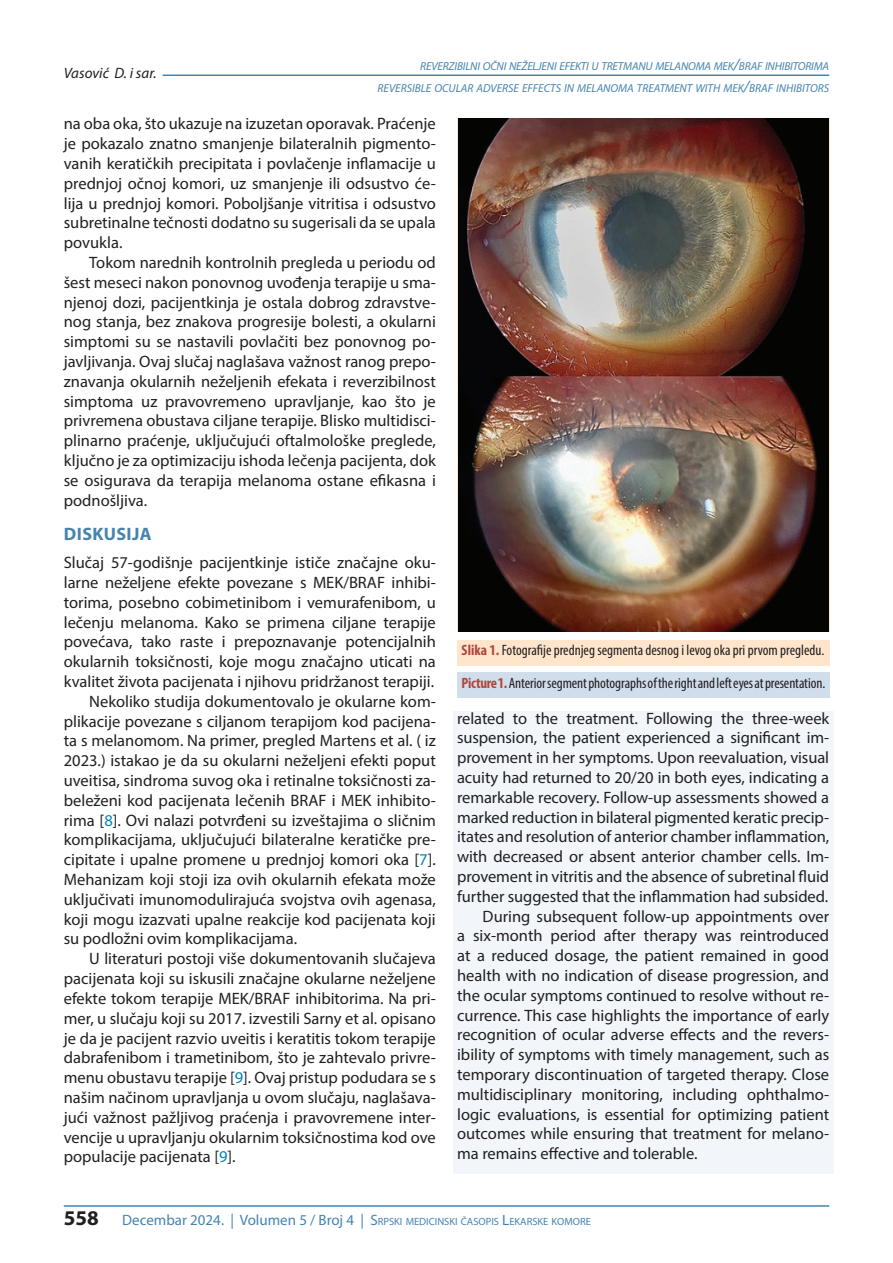
<style>
.page{position:relative;width:893px;height:1263px;background:#fff}
.page>*{position:absolute;margin:0;border:0;box-sizing:border-box;transform-origin:0 0}
.t1{font:700 21px "Myriad Pro";color:#231f20}
.t2{font:700 18px "Myriad Pro";letter-spacing:.02em;color:#4584af}
.t3{font:16.5px/19.8px "Myriad Pro";color:#231f20;text-align:justify}
.t4{font:condensed 15px/32.2px "Myriad Pro";letter-spacing:-.005em;color:#231f20}
.t5{font:italic 15px "Myriad Pro";color:#231f20}
.t6{font:italic 11.55px/21.3px "Myriad Pro";letter-spacing:-.005em;color:#4584af;text-align:right}
.t7{font:10.5px "Myriad Pro";color:#4584af}
.s1{font-size:16.5px}
.s2{color:#0084ba}
.s3{font-weight:700;color:#b1473d}
.s4{font-size:15px}
</style>
<div class="page">
<div style="left:453px;top:117px;width:380px;height:1057px;background:#f2f6fa"></div>
<hr style="left:64px;top:1205px;width:765px;height:2px;background:#4584af">
<hr style="left:163px;top:75px;width:666px;height:1px;background:#4584af">
<div style="left:446px;top:111px;width:400px;height:600px;background:#fff"></div>
<div style="left:457px;top:640px;width:372px;height:25px;background:#fee5cb"></div>
<div style="left:457px;top:672px;width:372px;height:26px;background:#d0ddeb"></div>
<img style="left:458px;top:118px;width:370px;height:513px">
<p class="t6" style="left:377px;top:56px;width:453px">REVERZIBILNI OČNI NEŽELJENI EFEKTI U TRETMANU MELANOMA MEK<span class="s1">/</span>BRAF INHIBITORIMA<br>REVERSIBLE OCULAR ADVERSE EFFECTS IN MELANOMA TREATMENT WITH MEK<span class="s1">/</span>BRAF INHIBITORS</p>
<p class="t3" style="left:64px;top:114px;width:374px">na oba oka, što ukazuje na izuzetan oporavak. Praćenje je pokazalo znatno smanjenje bilateralnih pigmento&shy;vanih keratičkih precipitata i povlačenje inflamacije u prednjoj očnoj komori, uz smanjenje ili odsustvo će&shy;lija u prednjoj komori. Poboljšanje vitritisa i odsustvo subretinalne tečnosti dodatno su sugerisali da se upala povukla.</p>
<p class="t3" style="left:64px;top:252px;width:374px;text-indent:26px">Tokom narednih kontrolnih pregleda u periodu od šest meseci nakon ponovnog uvođenja terapije u sma&shy;njenoj dozi, pacijentkinja je ostala dobrog zdravstve&shy;nog stanja, bez znakova progresije bolesti, a okularni simptomi su se nastavili povlačiti bez ponovnog po&shy;javljivanja. Ovaj slučaj naglašava važnost ranog prepo&shy;znavanja okularnih neželjenih efekata i reverzibilnost simptoma uz pravovremeno upravljanje, kao što je privremena obustava ciljane terapije. Blisko multidisci&shy;plinarno praćenje, uključujući oftalmološke preglede, ključno je za optimizaciju ishoda lečenja pacijenta, dok se osigurava da terapija melanoma ostane efikasna i podnošljiva.</p>
<p class="t2" style="left:64px;top:522px;width:89px">DISKUSIJA</p>
<p class="t3" style="left:64px;top:552px;width:374px">Slučaj 57-godišnje pacijentkinje ističe značajne oku-</p>
<p class="t3" style="left:64px;top:572px;width:374px">larne neželjene efekte povezane s MEK/BRAF inhibi-</p>
<p class="t3" style="left:64px;top:592px;width:374px">torima, posebno cobimetinibom i vemurafenibom, u</p>
<p class="t3" style="left:64px;top:612px;width:374px">lečenju melanoma. Kako se primena ciljane terapije</p>
<p class="t3" style="left:64px;top:632px;width:374px">povećava, tako raste i prepoznavanje potencijalnih</p>
<p class="t3" style="left:64px;top:651px;width:374px">okularnih toksičnosti, koje mogu značajno uticati na</p>
<p class="t3" style="left:64px;top:671px;width:372px">kvalitet života pacijenata i njihovu pridržanost terapiji.</p>
<p class="t3" style="left:89px;top:691px;width:348px">Nekoliko studija dokumentovalo je okularne kom-</p>
<p class="t3" style="left:64px;top:711px;width:374px">plikacije povezane s ciljanom terapijom kod pacijena-</p>
<p class="t3" style="left:64px;top:731px;width:374px">ta s melanomom. Na primer, pregled Martens et al. ( iz</p>
<p class="t3" style="left:64px;top:750px;width:374px">2023.) istakao je da su okularni neželjeni efekti poput</p>
<p class="t3" style="left:64px;top:770px;width:374px">uveitisa, sindroma suvog oka i retinalne toksičnosti za-</p>
<p class="t3" style="left:64px;top:790px;width:374px">beleženi kod pacijenata lečenih BRAF i MEK inhibito-</p>
<p class="t3" style="left:64px;top:810px;width:374px">rima [<span class="s2">8</span>]. Ovi nalazi potvrđeni su izveštajima o sličnim</p>
<p class="t3" style="left:64px;top:830px;width:374px">komplikacijama, uključujući bilateralne keratičke pre-</p>
<p class="t3" style="left:64px;top:849px;width:374px">cipitate i upalne promene u prednjoj komori oka [<span class="s2">7</span>].</p>
<p class="t3" style="left:64px;top:869px;width:374px">Mehanizam koji stoji iza ovih okularnih efekata može</p>
<p class="t3" style="left:64px;top:889px;width:374px">uključivati imunomodulirajuća svojstva ovih agenasa,</p>
<p class="t3" style="left:64px;top:909px;width:374px">koji mogu izazvati upalne reakcije kod pacijenata koji</p>
<p class="t3" style="left:64px;top:929px;width:235px">su podložni ovim komplikacijama.</p>
<p class="t3" style="left:89px;top:948px;width:348px">U literaturi postoji više dokumentovanih slučajeva</p>
<p class="t3" style="left:64px;top:968px;width:374px">pacijenata koji su iskusili značajne okularne neželjene</p>
<p class="t3" style="left:64px;top:988px;width:374px">efekte tokom terapije MEK/BRAF inhibitorima. Na pri-</p>
<p class="t3" style="left:64px;top:1008px;width:374px">mer, u slučaju koji su 2017. izvestili Sarny et al. opisano</p>
<p class="t3" style="left:64px;top:1028px;width:374px">je da je pacijent razvio uveitis i keratitis tokom terapije</p>
<p class="t3" style="left:64px;top:1047px;width:374px">dabrafenibom i trametinibom, što je zahtevalo privre-</p>
<p class="t3" style="left:64px;top:1067px;width:374px">menu obustavu terapije [<span class="s2">9</span>]. Ovaj pristup podudara se s</p>
<p class="t3" style="left:64px;top:1087px;width:374px">našim načinom upravljanja u ovom slučaju, naglašava-</p>
<p class="t3" style="left:64px;top:1107px;width:374px">jući važnost pažljivog praćenja i pravovremene inter-</p>
<p class="t3" style="left:64px;top:1127px;width:374px">vencije u upravljanju okularnim toksičnostima kod ove</p>
<p class="t3" style="left:64px;top:1146px;width:173px">populacije pacijenata [<span class="s2">9</span>].</p>
<p class="t5" style="left:64px;top:64px;width:94px">Vasović D. i sar.</p>
<p class="t4" style="left:462px;top:634px;width:365px"><span class="s3">Slika 1.</span> Fotografije prednjeg segmenta desnog i levog oka pri prvom pregledu.<br><span class="s3">Picture 1.</span> Anterior segment photographs of the right and left eyes at presentation.</p>
<p class="t3" style="left:457px;top:708px;width:374px">related to the treatment. Following the three-week</p>
<p class="t3" style="left:457px;top:728px;width:374px">suspension, the patient experienced a significant im-</p>
<p class="t3" style="left:457px;top:747px;width:374px">provement in her symptoms. Upon reevaluation, visual</p>
<p class="t3" style="left:457px;top:767px;width:374px">acuity had returned to 20/20 in both eyes, indicating a</p>
<p class="t3" style="left:457px;top:787px;width:374px">remarkable recovery. Follow-up assessments showed a</p>
<p class="t3" style="left:457px;top:807px;width:374px">marked reduction in bilateral pigmented keratic precip-</p>
<p class="t3" style="left:457px;top:827px;width:374px">itates and resolution of anterior chamber inflammation,</p>
<p class="t3" style="left:457px;top:846px;width:374px">with decreased or absent anterior chamber cells. Im-</p>
<p class="t3" style="left:457px;top:866px;width:374px">provement in vitritis and the absence of subretinal fluid</p>
<p class="t3" style="left:457px;top:886px;width:373px">further suggested that the inflammation had subsided.</p>
<p class="t3" style="left:483px;top:906px;width:348px">During subsequent follow-up appointments over</p>
<p class="t3" style="left:457px;top:926px;width:374px">a six-month period after therapy was reintroduced</p>
<p class="t3" style="left:457px;top:945px;width:374px">at a reduced dosage, the patient remained in good</p>
<p class="t3" style="left:457px;top:965px;width:374px">health with no indication of disease progression, and</p>
<p class="t3" style="left:457px;top:985px;width:374px">the ocular symptoms continued to resolve without re-</p>
<p class="t3" style="left:457px;top:1005px;width:374px">currence. This case highlights the importance of early</p>
<p class="t3" style="left:457px;top:1025px;width:374px">recognition of ocular adverse effects and the revers-</p>
<p class="t3" style="left:457px;top:1044px;width:374px">ibility of symptoms with timely management, such as</p>
<p class="t3" style="left:457px;top:1064px;width:374px">temporary discontinuation of targeted therapy. Close</p>
<p class="t3" style="left:457px;top:1084px;width:374px">multidisciplinary monitoring, including ophthalmo-</p>
<p class="t3" style="left:457px;top:1104px;width:374px">logic evaluations, is essential for optimizing patient</p>
<p class="t3" style="left:457px;top:1124px;width:374px">outcomes while ensuring that treatment for melano-</p>
<p class="t3" style="left:457px;top:1143px;width:242px">ma remains effective and tolerable.</p>
<p class="t1" style="left:64px;top:1204px;width:36px">558</p>
<p class="t7" style="left:122px;top:1215px;width:470px"><span class="s4">Decembar 2024. | Volumen 5 / Broj 4 |</span> <span class="s4">S</span>RPSKI MEDICINSKI ČASOPIS <span class="s4">L</span>EKARSKE KOMORE</p>
</div>
